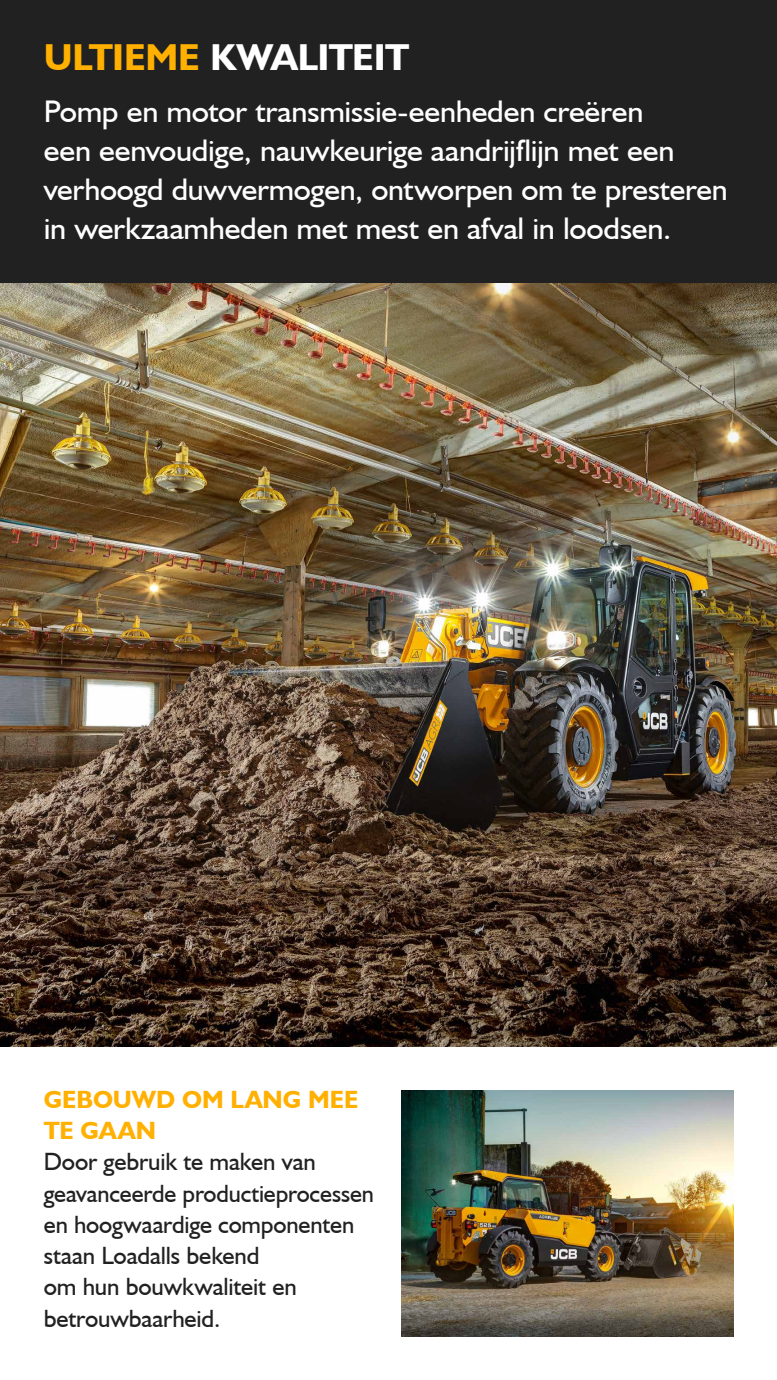
<style>
.page{position:relative;width:777px;height:1380px;background:#fff}
.page>*{position:absolute;margin:0;border:0;box-sizing:border-box;transform-origin:0 0}
.t1{font:700 37.5px "JCB Euro";letter-spacing:-.01em;color:#fff}
.t2{font:31.25px/39.1px "JCB Euro Roman";letter-spacing:-.01em;color:#fff}
.t3{font:25px/31.2px "JCB Euro Roman";letter-spacing:-.005em;color:#212121}
.t4{font:700 25px/31.2px "JCB Euro";color:#ffb000}
.s1{color:#ffb000}
</style>
<div class="page">
<img style="left:0;top:282px;width:776px;height:765px">
<img style="left:401px;top:1091px;width:331px;height:245px">
<div style="left:0;top:0;width:776px;height:282px;background:#212121"></div>
<p class="t1" style="left:44px;top:33px;width:367px"><span class="s1">ULTIEME</span> KWALITEIT</p>
<p class="t2" style="left:44px;top:91px;width:685px">Pomp en motor transmissie-eenheden creëren<br>een eenvoudige, nauwkeurige aandrijflijn met een verhoogd duwvermogen, ontworpen om te presteren in werkzaamheden met mest en afval in loodsen.</p>
<p class="t4" style="left:44px;top:1083px;width:316px">GEBOUWD OM LANG MEE<br>TE GAAN</p>
<p class="t3" style="left:44px;top:1146px;width:331px">Door gebruik te maken van geavanceerde productieprocessen en hoogwaardige componenten staan Loadalls bekend<br>om hun bouwkwaliteit en betrouwbaarheid.</p>
</div>
